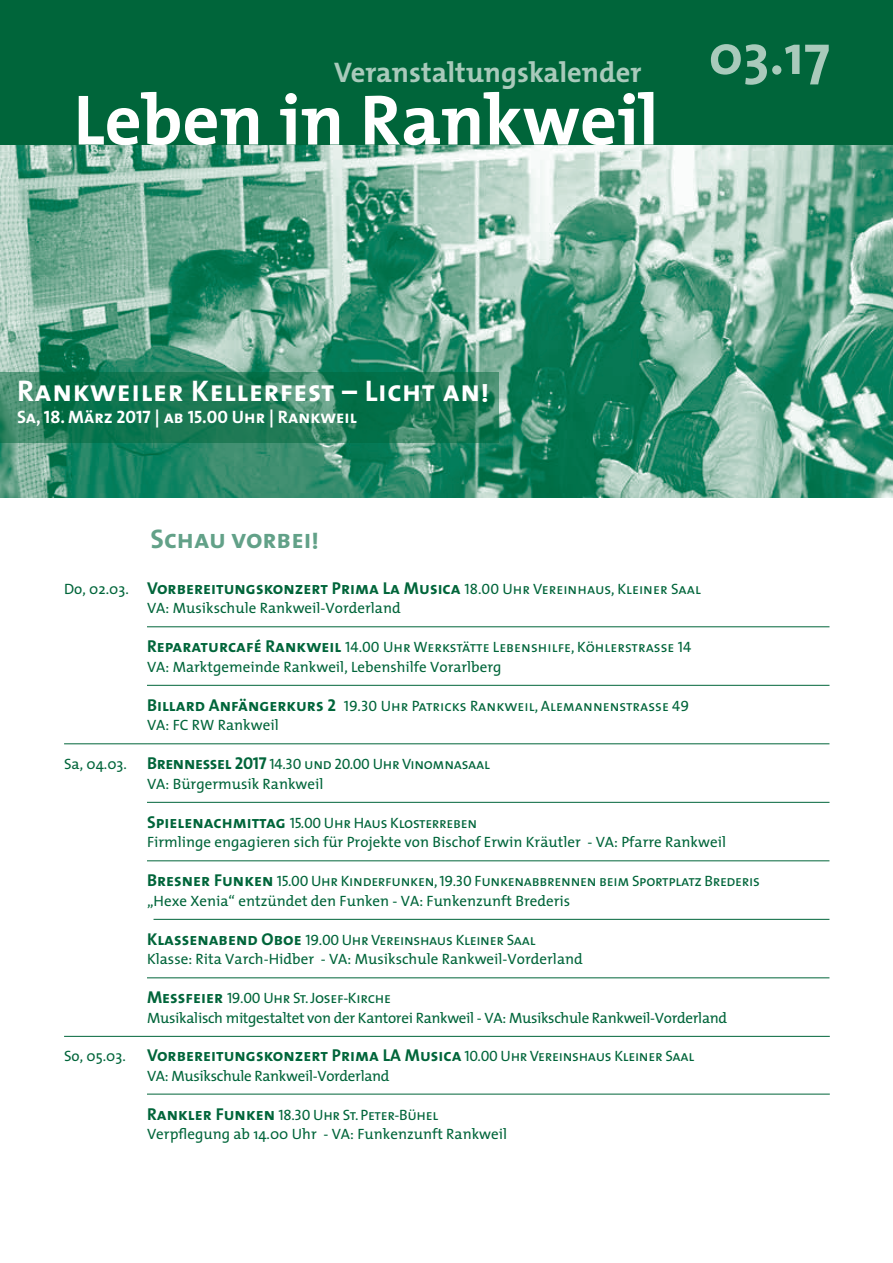
<style>
.page{position:relative;width:893px;height:1263px;background:#fff}
.page>*{position:absolute;margin:0;border:0;box-sizing:border-box;transform-origin:0 0}
.t1{font:30px "The Mix Bold Caps";letter-spacing:.02em;color:#fff}
.t2{font:700 28.5px "The Mix";color:#a9cabb}
.t3{font:27px "The Mix Bold Caps";color:#62a188}
.t4{font:18px "The Mix Bold Caps";color:#fff}
.t5{font:17.25px "The Mix Bold Caps";color:#00653a}
.t6{font:15px "The Mix";color:#00653a}
.t7{font:15px "The Mix Caps";letter-spacing:-.02em;color:#00653a}
.t8{font:15px "The Mix Caps";color:#00653a}
.t9{font:15px "The Mix";letter-spacing:-.02em;color:#00653a}
.s1{font-family:"The Mix";font-size:15px}
.s2{font-family:"The Mix Caps";font-size:15px}
.s3{font-family:"The Mix Bold Caps";font-size:17.25px}
.s4{font-family:"The Mix"}
</style>
<div class="page">
<img style="left:1px;top:145px;width:892px;height:353px">
<div style="left:0;top:0;width:893px;height:145px;background:#00653a"></div>
<svg style="left:79px;top:92px;width:574px;height:53px"></svg>
<hr style="left:147px;top:626px;width:682px;height:1px;background:#00653a">
<hr style="left:147px;top:685px;width:682px;height:1px;background:#00653a">
<hr style="left:64px;top:743px;width:83px;height:1px;background:#00653a">
<hr style="left:147px;top:743px;width:682px;height:1px;background:#00653a">
<hr style="left:147px;top:802px;width:682px;height:1px;background:#00653a">
<hr style="left:147px;top:860px;width:682px;height:1px;background:#00653a">
<hr style="left:154px;top:919px;width:675px;height:1px;background:#00653a">
<hr style="left:147px;top:977px;width:682px;height:1px;background:#00653a">
<hr style="left:64px;top:1036px;width:766px;height:1px;background:#00653a">
<hr style="left:147px;top:1094px;width:683px;height:1px;background:#00653a">
<svg style="left:0;top:372px;width:498px;height:71px;background:#1e7b57"></svg>
<h2 class="t2" style="left:334px;top:48px;width:497px">Veranstaltungskalender <sup>03.17</sup></h2>
<h1 class="t1" style="left:17px;top:366px;width:473px">Rankweiler Kellerfest – Licht an!</h1>
<p class="t4" style="left:17px;top:402px;width:341px">Sa, 18. März 2017 | ab 15.00 Uhr | Rankweil</p>
<h3 class="t3" style="left:151px;top:516px;width:170px">Schau vorbei!</h3>
<p class="t5" style="left:64px;top:573px;width:638px"><span class="s1">Do, 02.03.</span> Vorbereitungskonzert Prima La Musica <span class="s2">18.00 Uhr Vereinhaus, Kleiner Saal</span></p>
<p class="t6" style="left:147px;top:596px;width:255px">VA: Musikschule Rankweil-Vorderland</p>
<p class="t8" style="left:147px;top:635px;width:546px"><span class="s3">Reparaturcafé Rankweil</span> 14.00 Uhr Werkstätte Lebenshilfe, Köhlerstrasse 14</p>
<p class="t6" style="left:147px;top:654px;width:356px">VA: Marktgemeinde Rankweil, Lebenshilfe Vorarlberg</p>
<p class="t8" style="left:147px;top:693px;width:544px"><span class="s3">Billard Anfängerkurs 2</span> 19.30 Uhr Patricks Rankweil, Alemannenstrasse 49</p>
<p class="t6" style="left:147px;top:713px;width:133px">VA: FC RW Rankweil</p>
<p class="t7" style="left:64px;top:752px;width:427px"><span class="s4">Sa, 04.03.</span> <span class="s3">Brennessel 2017</span> 14.30 und 20.00 Uhr Vinomnasaal</p>
<p class="t6" style="left:147px;top:771px;width:178px">VA: Bürgermusik Rankweil</p>
<p class="t7" style="left:147px;top:810px;width:332px"><span class="s3">Spielenachmittag</span> 15.00 Uhr Haus Klosterreben</p>
<p class="t6" style="left:147px;top:830px;width:581px">Firmlinge engagieren sich für Projekte von Bischof Erwin Kräutler - VA: Pfarre Rankweil</p>
<p class="t7" style="left:147px;top:869px;width:614px"><span class="s3">Bresner Funken</span> 15.00 Uhr Kinderfunken, 19.30 Funkenabbrennen beim Sportplatz Brederis</p>
<p class="t6" style="left:147px;top:888px;width:425px">„Hexe Xenia“ entzündet den Funken - VA: Funkenzunft Brederis</p>
<p class="t7" style="left:147px;top:927px;width:390px"><span class="s3">Klassenabend Oboe</span> 19.00 Uhr Vereinshaus Kleiner Saal</p>
<p class="t6" style="left:147px;top:947px;width:437px">Klasse: Rita Varch-Hidber - VA: Musikschule Rankweil-Vorderland</p>
<p class="t7" style="left:147px;top:986px;width:245px"><span class="s3">Messfeier</span> 19.00 Uhr St. Josef-Kirche</p>
<p class="t9" style="left:147px;top:1005px;width:581px">Musikalisch mitgestaltet von der Kantorei Rankweil - VA: Musikschule Rankweil-Vorderland</p>
<p class="t5" style="left:64px;top:1041px;width:632px"><span class="s1">So, 05.03.</span> Vorbereitungskonzert Prima LA Musica <span class="s2">10.00 Uhr Vereinshaus Kleiner Saal</span></p>
<p class="t9" style="left:147px;top:1063px;width:244px">VA: Musikschule Rankweil-Vorderland</p>
<p class="t7" style="left:147px;top:1102px;width:293px"><span class="s3">Rankler Funken</span> 18.30 Uhr St. Peter-Bühel</p>
<p class="t6" style="left:147px;top:1121px;width:362px">Verpflegung ab 14.00 Uhr - VA: Funkenzunft Rankweil</p>
</div>
